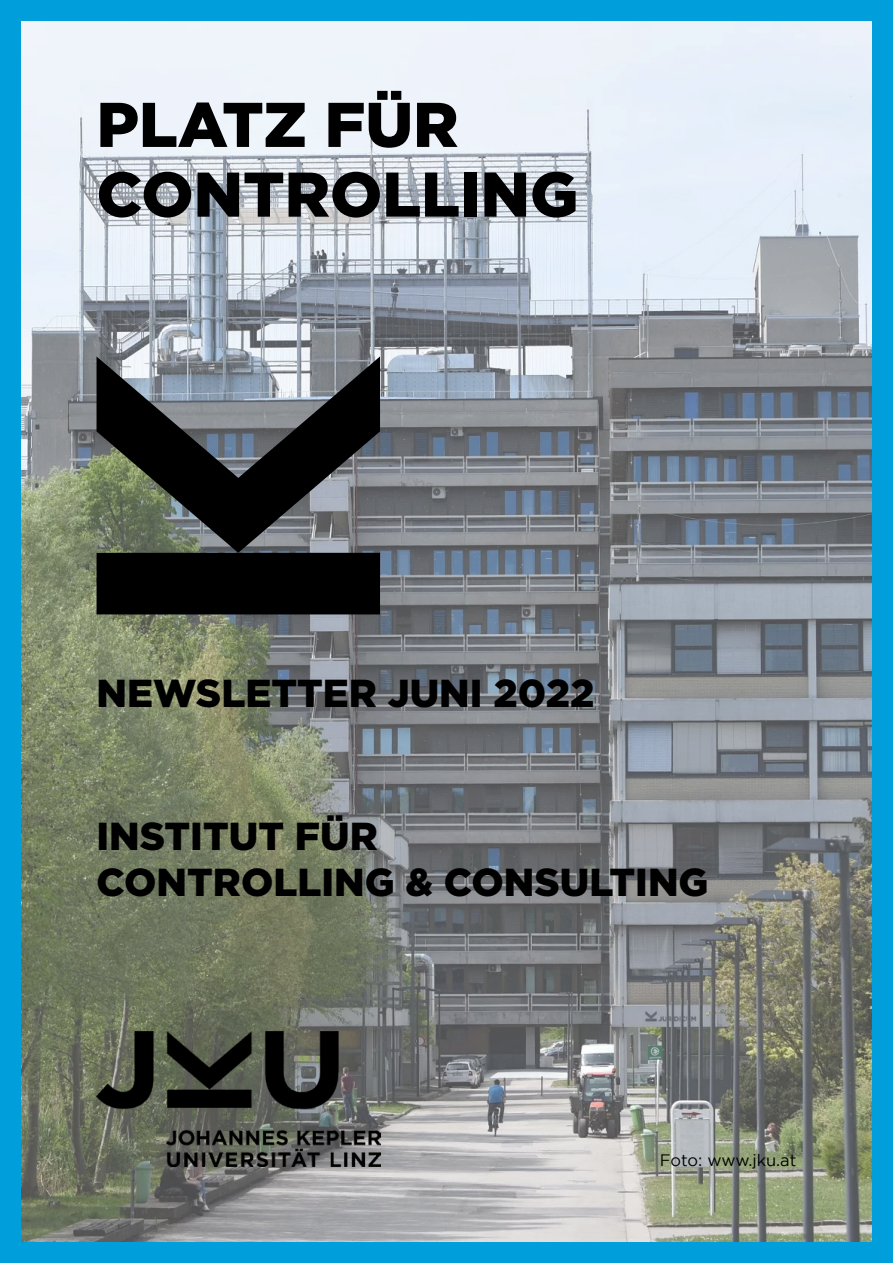
<style>
.page{position:relative;width:893px;height:1263px;background:#009eda}
.page>*{position:absolute;margin:0;border:0;box-sizing:border-box;transform-origin:0 0}
.t1{font:900 63px/69.8px "Gotham";color:#000}
.t2{font:900 39px/45.8px "Gotham";color:#000}
.t3{font:16.5px "Gotham";letter-spacing:-.01em;color:#000}
</style>
<div class="page">
<img style="left:21px;top:21px;width:851px;height:1221px">
<svg style="left:97px;top:356px;width:283px;height:197px;background:#515657"></svg>
<div style="left:97px;top:553px;width:283px;height:61px;background:#000"></div>
<img style="left:97px;top:1031px;width:283px;height:135px">
<h1 class="t1" style="left:97px;top:88px;width:483px">PLATZ FÜR<br>CONTROLLING</h1>
<p class="t2" style="left:97px;top:669px;width:500px">NEWSLETTER JUNI 2022</p>
<p class="t2" style="left:97px;top:812px;width:614px">INSTITUT FÜR<br>CONTROLLING &amp; CONSULTING</p>
<p class="t3" style="left:660px;top:1151px;width:138px">Foto: www.jku.at</p>
</div>
